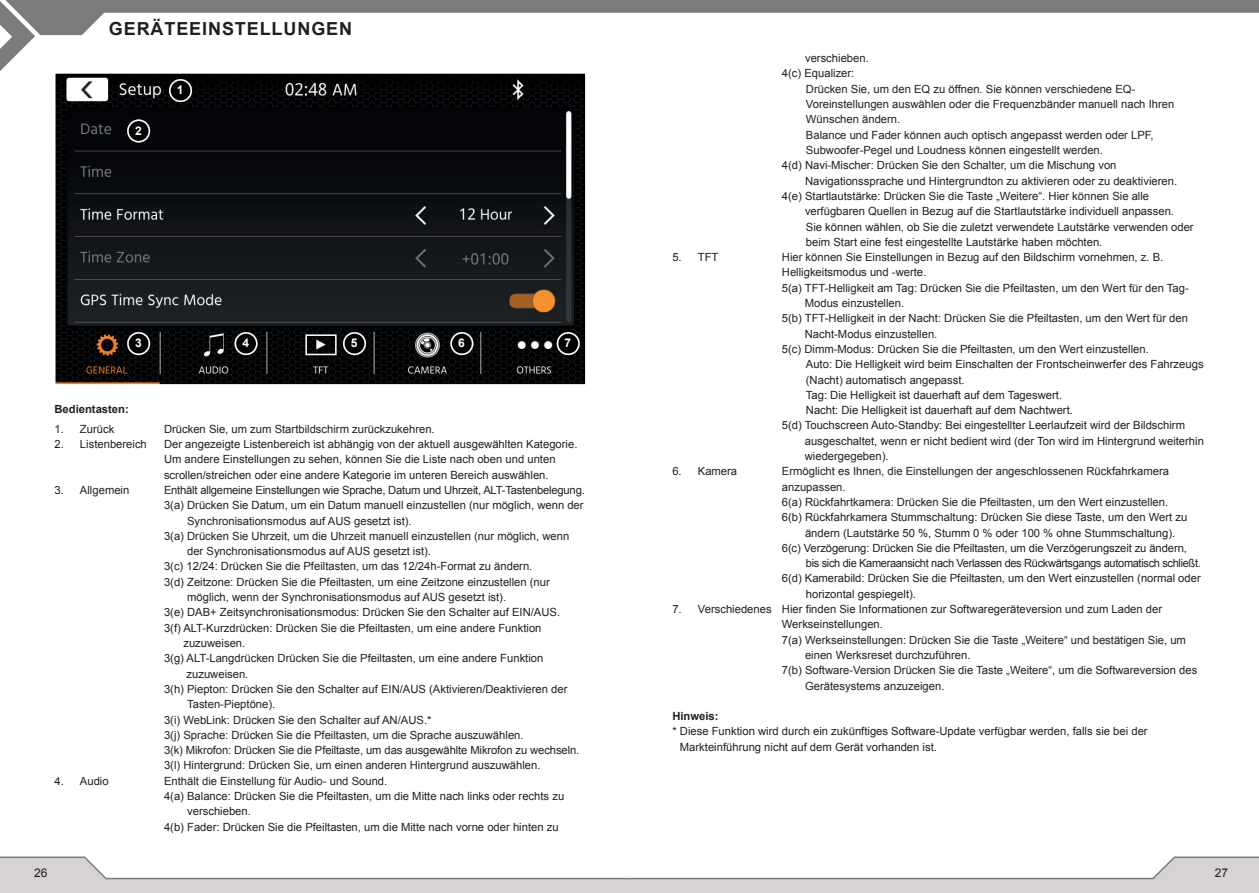
<style>
.page{position:relative;width:1259px;height:893px;background:#fff}
.page>*{position:absolute;margin:0;border:0;box-sizing:border-box;transform-origin:0 0}
.t1{font:700 18px "Arial";letter-spacing:.05em;color:#231f20}
.t2{font:700 12px "Arial";color:#fff}
.t3{font:12px "Arial";color:#231f20}
.t4{font:11.25px/15.3px "Arial";color:#231f20}
.t5{font:11.25px "Arial";letter-spacing:-.02em;color:#231f20}
.t6{font:11.25px "Arial";letter-spacing:-.03em;color:#231f20}
.t7{font:700 11.25px "Arial";color:#231f20}
</style>
<div class="page">
<div style="left:0;top:880px;width:1259px;height:13px;background:#d6d3d2"></div>
<svg style="left:0;top:856px;width:1259px;height:24px"></svg>
<svg style="left:0;top:0;width:1259px;height:71px"></svg>
<img style="left:56px;top:74px;width:528px;height:310px">
<div style="left:53px;top:71px;width:534px;height:322px;border:2px solid #fff"></div>
<img style="left:169px;top:79px;width:23px;height:23px">
<img style="left:170px;top:80px;width:21px;height:21px">
<div style="left:169px;top:79px;width:23px;height:23px;border:2px solid #fff;border-radius:50%"></div>
<img style="left:127px;top:120px;width:23px;height:22px">
<img style="left:128px;top:120px;width:21px;height:22px">
<div style="left:127px;top:120px;width:23px;height:22px;border:2px solid #fff;border-radius:50%"></div>
<img style="left:127px;top:332px;width:23px;height:23px">
<img style="left:128px;top:333px;width:21px;height:21px">
<div style="left:127px;top:332px;width:23px;height:23px;border:2px solid #fff;border-radius:50%"></div>
<img style="left:234px;top:332px;width:23px;height:23px">
<img style="left:235px;top:333px;width:22px;height:21px">
<div style="left:234px;top:332px;width:23px;height:23px;border:2px solid #fff;border-radius:50%"></div>
<img style="left:343px;top:332px;width:23px;height:23px">
<img style="left:344px;top:333px;width:21px;height:21px">
<div style="left:343px;top:332px;width:23px;height:23px;border:2px solid #fff;border-radius:50%"></div>
<img style="left:450px;top:332px;width:23px;height:23px">
<img style="left:451px;top:333px;width:21px;height:21px">
<div style="left:450px;top:332px;width:23px;height:23px;border:2px solid #fff;border-radius:50%"></div>
<img style="left:557px;top:332px;width:23px;height:23px">
<img style="left:557px;top:333px;width:22px;height:21px">
<div style="left:557px;top:332px;width:23px;height:23px;border:2px solid #fff;border-radius:50%"></div>
<h1 class="t1" style="left:109px;top:17px;width:245px">GERÄTEEINSTELLUNGEN</h1>
<p class="t2" style="left:135px;top:123px;width:8px">2</p>
<p class="t2" style="left:177px;top:82px;width:8px">1</p>
<p class="t2" style="left:135px;top:335px;width:8px">3</p>
<p class="t2" style="left:242px;top:335px;width:8px">4</p>
<p class="t2" style="left:351px;top:335px;width:8px">5</p>
<p class="t2" style="left:458px;top:335px;width:8px">6</p>
<p class="t2" style="left:564px;top:335px;width:8px">7</p>
<p class="t7" style="left:54px;top:402px;width:76px">Bedientasten:</p>
<p class="t4" style="left:54px;top:421px;width:61px">1. Zurück</p>
<p class="t4" style="left:164px;top:421px;width:272px">Drücken Sie, um zum Startbildschirm zurückzukehren.</p>
<p class="t4" style="left:54px;top:437px;width:94px">2. Listenbereich</p>
<p class="t4" style="left:164px;top:437px;width:415px">Der angezeigte Listenbereich ist abhängig von der aktuell ausgewählten Kategorie.<br>Um andere Einstellungen zu sehen, können Sie die Liste nach oben und unten scrollen/streichen oder eine andere Kategorie im unteren Bereich auswählen.</p>
<p class="t4" style="left:54px;top:482px;width:76px">3. Allgemein</p>
<p class="t5" style="left:164px;top:483px;width:422px">Enthält allgemeine Einstellungen wie Sprache, Datum und Uhrzeit, ALT-Tastenbelegung.</p>
<p class="t4" style="left:164px;top:498px;width:421px">3(a) Drücken Sie Datum, um ein Datum manuell einzustellen (nur möglich, wenn der</p>
<p class="t4" style="left:187px;top:513px;width:226px">Synchronisationsmodus auf AUS gesetzt ist).</p>
<p class="t4" style="left:164px;top:528px;width:407px">3(a) Drücken Sie Uhrzeit, um die Uhrzeit manuell einzustellen (nur möglich, wenn</p>
<p class="t4" style="left:187px;top:544px;width:245px">der Synchronisationsmodus auf AUS gesetzt ist).</p>
<p class="t4" style="left:164px;top:559px;width:370px">3(c) 12/24: Drücken Sie die Pfeiltasten, um das 12/24h-Format zu ändern.</p>
<p class="t4" style="left:164px;top:574px;width:387px">3(d) Zeitzone: Drücken Sie die Pfeiltasten, um eine Zeitzone einzustellen (nur</p>
<p class="t4" style="left:187px;top:590px;width:320px">möglich, wenn der Synchronisationsmodus auf AUS gesetzt ist).</p>
<p class="t4" style="left:164px;top:605px;width:398px">3(e) DAB+ Zeitsynchronisationsmodus: Drücken Sie den Schalter auf EIN/AUS.</p>
<p class="t4" style="left:164px;top:620px;width:379px">3(f) ALT-Kurzdrücken: Drücken Sie die Pfeiltasten, um eine andere Funktion</p>
<p class="t4" style="left:183px;top:635px;width:63px">zuzuweisen.</p>
<p class="t4" style="left:164px;top:651px;width:381px">3(g) ALT-Langdrücken Drücken Sie die Pfeiltasten, um eine andere Funktion</p>
<p class="t4" style="left:186px;top:666px;width:63px">zuzuweisen.</p>
<p class="t4" style="left:164px;top:681px;width:405px">3(h) Piepton: Drücken Sie den Schalter auf EIN/AUS (Aktivieren/Deaktivieren der</p>
<p class="t4" style="left:187px;top:697px;width:90px">Tasten-Pieptöne).</p>
<p class="t4" style="left:164px;top:712px;width:269px">3(i) WebLink: Drücken Sie den Schalter auf AN/AUS.*</p>
<p class="t4" style="left:164px;top:727px;width:361px">3(j) Sprache: Drücken Sie die Pfeiltasten, um die Sprache auszuwählen.</p>
<p class="t4" style="left:164px;top:743px;width:417px">3(k) Mikrofon: Drücken Sie die Pfeiltaste, um das ausgewählte Mikrofon zu wechseln.</p>
<p class="t4" style="left:164px;top:758px;width:378px">3(l) Hintergrund: Drücken Sie, um einen anderen Hintergrund auszuwählen.</p>
<p class="t4" style="left:54px;top:773px;width:56px">4. Audio</p>
<p class="t4" style="left:164px;top:773px;width:225px">Enthält die Einstellung für Audio- und Sound.</p>
<p class="t4" style="left:164px;top:788px;width:402px">4(a) Balance: Drücken Sie die Pfeiltasten, um die Mitte nach links oder rechts zu</p>
<p class="t4" style="left:187px;top:804px;width:65px">verschieben.</p>
<p class="t4" style="left:164px;top:819px;width:396px">4(b) Fader: Drücken Sie die Pfeiltasten, um die Mitte nach vorne oder hinten zu</p>
<p class="t4" style="left:782px;top:51px;width:88px;text-indent:23px">verschieben.<br>4(c) Equalizer:</p>
<p class="t4" style="left:806px;top:81px;width:331px">Drücken Sie, um den EQ zu öffnen. Sie können verschiedene EQ-</p>
<p class="t4" style="left:806px;top:97px;width:370px">Voreinstellungen auswählen oder die Frequenzbänder manuell nach Ihren</p>
<p class="t4" style="left:806px;top:112px;width:96px">Wünschen ändern.</p>
<p class="t4" style="left:806px;top:127px;width:349px">Balance und Fader können auch optisch angepasst werden oder LPF,</p>
<p class="t4" style="left:806px;top:143px;width:299px">Subwoofer-Pegel und Loudness können eingestellt werden.</p>
<p class="t4" style="left:782px;top:158px;width:336px">4(d) Navi-Mischer: Drücken Sie den Schalter, um die Mischung von</p>
<p class="t4" style="left:805px;top:173px;width:374px">Navigationssprache und Hintergrundton zu aktivieren oder zu deaktivieren.</p>
<p class="t4" style="left:782px;top:188px;width:369px">4(e) Startlautstärke: Drücken Sie die Taste „Weitere“. Hier können Sie alle</p>
<p class="t4" style="left:805px;top:204px;width:370px">verfügbaren Quellen in Bezug auf die Startlautstärke individuell anpassen.</p>
<p class="t4" style="left:806px;top:219px;width:389px">Sie können wählen, ob Sie die zuletzt verwendete Lautstärke verwenden oder</p>
<p class="t4" style="left:806px;top:234px;width:298px">beim Start eine fest eingestellte Lautstärke haben möchten.</p>
<p class="t4" style="left:672px;top:250px;width:48px">5. TFT</p>
<p class="t4" style="left:782px;top:250px;width:383px">Hier können Sie Einstellungen in Bezug auf den Bildschirm vornehmen, z. B.</p>
<p class="t4" style="left:782px;top:265px;width:146px">Helligkeitsmodus und -werte.</p>
<p class="t4" style="left:782px;top:280px;width:408px">5(a) TFT-Helligkeit am Tag: Drücken Sie die Pfeiltasten, um den Wert für den Tag-</p>
<p class="t4" style="left:805px;top:296px;width:101px">Modus einzustellen.</p>
<p class="t4" style="left:782px;top:311px;width:408px">5(b) TFT-Helligkeit in der Nacht: Drücken Sie die Pfeiltasten, um den Wert für den</p>
<p class="t4" style="left:805px;top:326px;width:134px">Nacht-Modus einzustellen.</p>
<p class="t4" style="left:782px;top:341px;width:368px">5(c) Dimm-Modus: Drücken Sie die Pfeiltasten, um den Wert einzustellen.</p>
<p class="t4" style="left:806px;top:357px;width:399px">Auto: Die Helligkeit wird beim Einschalten der Frontscheinwerfer des Fahrzeugs</p>
<p class="t4" style="left:806px;top:372px;width:160px">(Nacht) automatisch angepasst.</p>
<p class="t4" style="left:806px;top:387px;width:258px">Tag: Die Helligkeit ist dauerhaft auf dem Tageswert.</p>
<p class="t4" style="left:806px;top:403px;width:268px">Nacht: Die Helligkeit ist dauerhaft auf dem Nachtwert.</p>
<p class="t4" style="left:782px;top:418px;width:405px">5(d) Touchscreen Auto-Standby: Bei eingestellter Leerlaufzeit wird der Bildschirm</p>
<p class="t4" style="left:805px;top:433px;width:401px">ausgeschaltet, wenn er nicht bedient wird (der Ton wird im Hintergrund weiterhin</p>
<p class="t4" style="left:805px;top:449px;width:85px">wiedergegeben).</p>
<p class="t4" style="left:672px;top:464px;width:66px">6. Kamera</p>
<p class="t4" style="left:782px;top:464px;width:389px">Ermöglicht es Ihnen, die Einstellungen der angeschlossenen Rückfahrkamera</p>
<p class="t4" style="left:782px;top:479px;width:65px">anzupassen.</p>
<p class="t4" style="left:782px;top:494px;width:388px">6(a) Rückfahrtkamera: Drücken Sie die Pfeiltasten, um den Wert einzustellen.</p>
<p class="t4" style="left:782px;top:510px;width:407px">6(b) Rückfahrkamera Stummschaltung: Drücken Sie diese Taste, um den Wert zu</p>
<p class="t4" style="left:805px;top:525px;width:372px">ändern (Lautstärke 50 %, Stumm 0 % oder 100 % ohne Stummschaltung).</p>
<p class="t4" style="left:782px;top:540px;width:406px">6(c) Verzögerung: Drücken Sie die Pfeiltasten, um die Verzögerungszeit zu ändern,</p>
<p class="t6" style="left:806px;top:556px;width:396px">bis sich die Kameraansicht nach Verlassen des Rückwärtsgangs automatisch schließt.</p>
<p class="t4" style="left:782px;top:571px;width:420px">6(d) Kamerabild: Drücken Sie die Pfeiltasten, um den Wert einzustellen (normal oder</p>
<p class="t4" style="left:806px;top:586px;width:112px">horizontal gespiegelt).</p>
<p class="t4" style="left:672px;top:602px;width:491px">7. Verschiedenes Hier finden Sie Informationen zur Softwaregeräteversion und zum Laden der</p>
<p class="t4" style="left:782px;top:617px;width:103px">Werkseinstellungen.</p>
<p class="t4" style="left:782px;top:632px;width:405px">7(a) Werkseinstellungen: Drücken Sie die Taste „Weitere“ und bestätigen Sie, um</p>
<p class="t4" style="left:805px;top:647px;width:167px">einen Werksreset durchzuführen.</p>
<p class="t4" style="left:782px;top:663px;width:417px">7(b) Software-Version Drücken Sie die Taste „Weitere“, um die Softwareversion des</p>
<p class="t4" style="left:805px;top:678px;width:141px">Gerätesystems anzuzeigen.</p>
<p class="t7" style="left:672px;top:709px;width:48px">Hinweis:</p>
<p class="t4" style="left:680px;top:724px;width:469px;text-indent:-8px">* Diese Funktion wird durch ein zukünftiges Software-Update verfügbar werden, falls sie bei der<br>Markteinführung nicht auf dem Gerät vorhanden ist.</p>
<p class="t3" style="left:34px;top:865px;width:15px">26</p>
<p class="t3" style="left:1214px;top:865px;width:15px">27</p>
</div>
